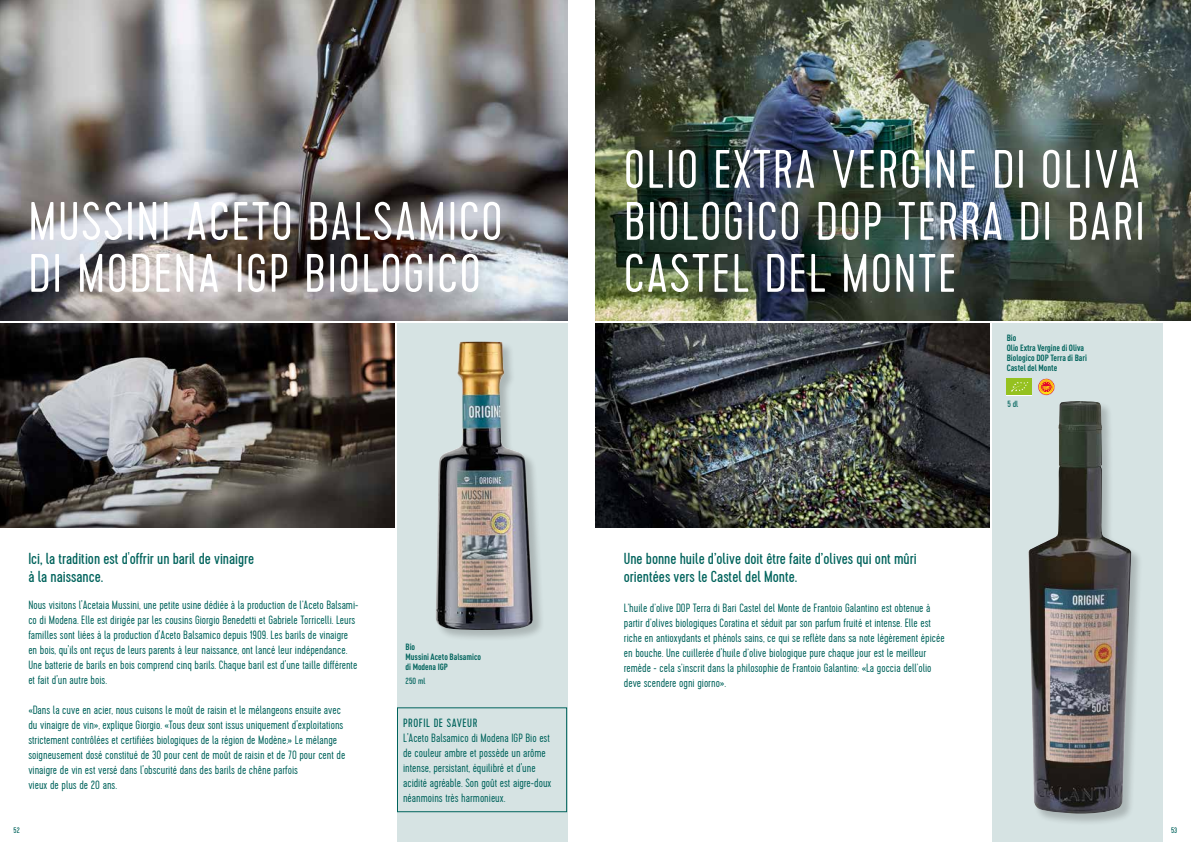
<style>
.page{position:relative;width:1191px;height:842px;background:#fff}
.page>*{position:absolute;margin:0;border:0;box-sizing:border-box;transform-origin:0 0}
.t1{font:300 54px/52px "Cervo";letter-spacing:.03em;color:#fff}
.t2{font:16px/18px "Cervo";color:#00635c}
.t3{font:300 12px/15px "Cervo";color:#00635c}
.t4{font:12px "Cervo";letter-spacing:.05em;color:#00635c}
.t5{font:700 condensed 9px/10px "DINOT";color:#00635c}
.t6{font:9px "Cervo";color:#00635c}
.t7{font:8px "Cervo";color:#00635c}
</style>
<div class="page">
<div style="left:397px;top:323px;width:170px;height:519px;background:#d6e3e3"></div>
<div style="left:992px;top:323px;width:170px;height:519px;background:#d6e3e3"></div>
<img style="left:0;top:0;width:567px;height:321px">
<div style="left:1028px;top:401px;width:115px;height:424px;background:#000;opacity:.2"></div>
<img style="left:1028px;top:401px;width:103px;height:413px">
<div style="left:1006px;top:378px;width:26px;height:17px;background:#95c11f"></div>
<svg style="left:1011px;top:382px;width:17px;height:10px"></svg>
<svg style="left:1038px;top:378px;width:16px;height:17px"></svg>
<img style="left:595px;top:0;width:596px;height:321px">
<div style="left:436px;top:342px;width:109px;height:300px;background:#000;opacity:.2"></div>
<img style="left:436px;top:341px;width:98px;height:289px">
<div style="left:397px;top:707px;width:170px;height:105px;border:1px solid #00635c"></div>
<img style="left:0;top:323px;width:394px;height:204px">
<img style="left:595px;top:323px;width:394px;height:204px">
<h1 class="t1" style="left:28px;top:197px;width:475px">MUSSINI ACETO BALSAMICO<br>DI MODENA IGP BIOLOGICO</h1>
<h1 class="t1" style="left:624px;top:145px;width:522px;text-align:justify">OLIO EXTRA VERGINE DI OLIVA BIOLOGICO DOP TERRA DI BARI CASTEL DEL MONTE</h1>
<p class="t5" style="left:1006px;top:333px;width:82px">Bio<br>Olio Extra Vergine di Oliva<br>Biologico DOP Terra di Bari<br>Castel del Monte</p>
<p class="t6" style="left:1007px;top:399px;width:12px">5 dl</p>
<h2 class="t2" style="left:28px;top:550px;width:227px">Ici, la tradition est d'offrir un baril de vinaigre à la naissance.</h2>
<h2 class="t2" style="left:624px;top:550px;width:294px">Une bonne huile d’olive doit être faite d’olives qui ont mûri orientées vers le Castel del Monte.</h2>
<p class="t3" style="left:28px;top:598px;width:331px">Nous visitons l'Acetaia Mussini, une petite usine dédiée à la production de l’Aceto Balsami&shy;co di Modena. Elle est dirigée par les cousins Giorgio Benedetti et Gabriele Torricelli. Leurs familles sont liées à la production d'Aceto Balsamico depuis 1909. Les barils de vinaigre en bois, qu'ils ont reçus de leurs parents à leur naissance, ont lancé leur indépendance.<br>Une batterie de barils en bois comprend cinq barils. Chaque baril est d'une taille différente et fait d'un autre bois.</p>
<p class="t3" style="left:28px;top:703px;width:318px">«Dans la cuve en acier, nous cuisons le moût de raisin et le mélangeons ensuite avec du vinaigre de vin», explique Giorgio. «Tous deux sont issus uniquement d'exploitations strictement contrôlées et certifiées biologiques de la région de Modène.» Le mélange soigneusement dosé constitué de 30 pour cent de moût de raisin et de 70 pour cent de vinaigre de vin est versé dans l'obscurité dans des barils de chêne parfois<br>vieux de plus de 20 ans.</p>
<p class="t5" style="left:405px;top:642px;width:77px">Bio<br>Mussini Aceto Balsamico di Modena IGP</p>
<p class="t6" style="left:405px;top:676px;width:21px">250 ml</p>
<p class="t4" style="left:403px;top:716px;width:76px">PROFIL DE SAVEUR</p>
<p class="t3" style="left:403px;top:731px;width:150px">L'Aceto Balsamico di Modena IGP Bio est de couleur ambre et possède un arôme intense, persistant, équilibré et d'une acidité agréable. Son goût est aigre-doux néanmoins très harmonieux.</p>
<p class="t3" style="left:624px;top:601px;width:322px">L’huile d’olive DOP Terra di Bari Castel del Monte de Frantoio Galantino est obtenue à partir d’olives biologiques Coratina et séduit par son parfum fruité et intense. Elle est riche en antioxydants et phénols sains, ce qui se reflète dans sa note légèrement épicée en bouche. Une cuillerée d'huile d’olive biologique pure chaque jour est le meilleur remède - cela s’inscrit dans la philosophie de Frantoio Galantino: «La goccia dell’olio deve scendere ogni giorno».</p>
<p class="t7" style="left:14px;top:826px;width:8px">52</p>
<p class="t7" style="left:1171px;top:826px;width:8px">53</p>
</div>
